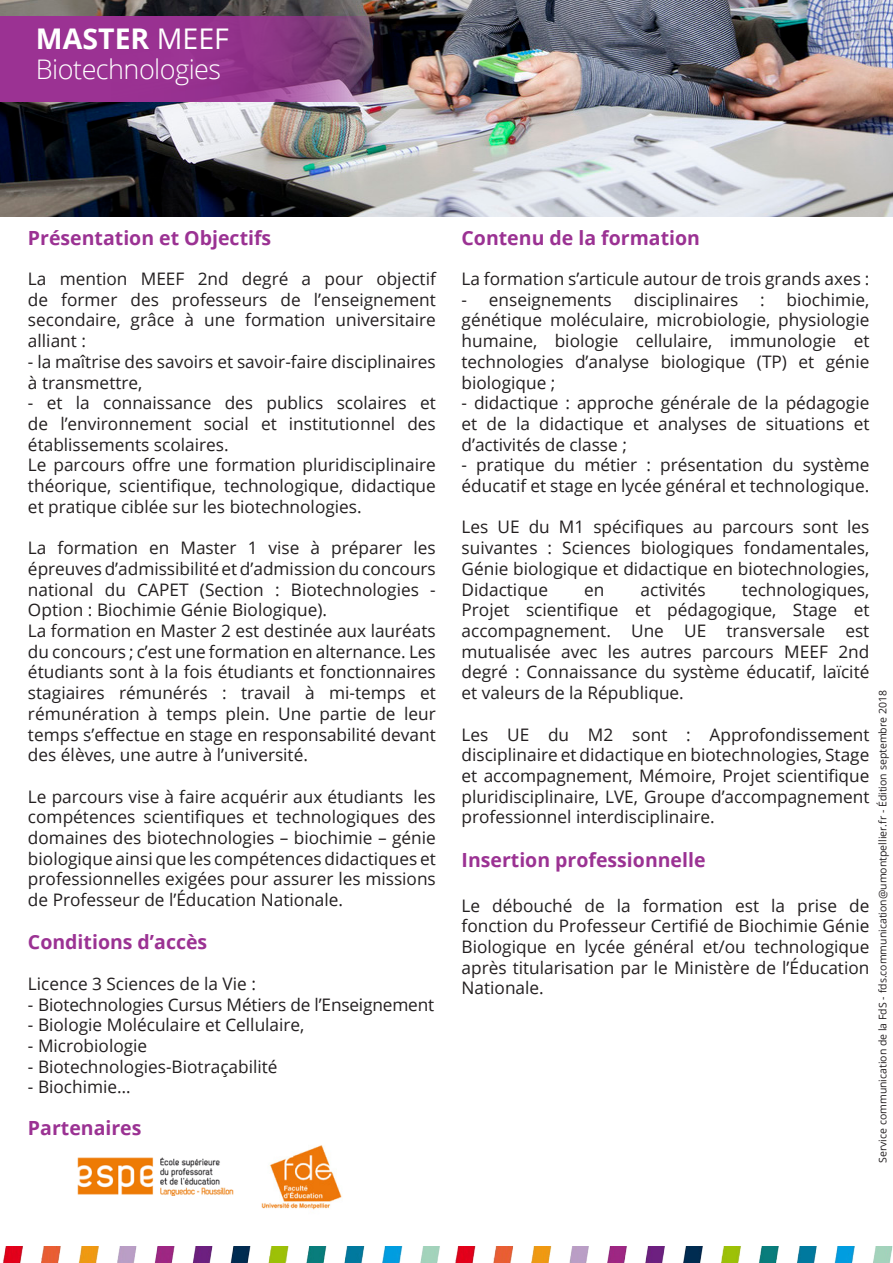
<style>
.page{position:relative;width:893px;height:1263px;background:#fff}
.page>*{position:absolute;margin:0;border:0;box-sizing:border-box;transform-origin:0 0}
.t1{font:700 28.5px "Open Sans";color:#fff}
.t2{font:300 27px "Open Sans";letter-spacing:-.02em;color:#fff}
.t3{font:700 19.5px "Open Sans";color:#9b3293}
.t4{font:17.25px/20.7px "Open Sans";color:#231f20;text-align:justify}
.Style_de_paragraphe{font:10.5px "Open Sans";color:#231f20}
.s1{font-weight:400}
</style>
<div class="page">
<img style="left:0;top:0;width:893px;height:216px">
<svg style="left:0;top:16px;width:382px;height:86px;background:#903789"></svg>
<img style="left:455px;top:1246px;width:438px;height:17px">
<img style="left:261px;top:1145px;width:81px;height:65px">
<img style="left:3px;top:1246px;width:437px;height:17px">
<img style="left:77px;top:1157px;width:157px;height:38px">
<p class="t1" style="left:36px;top:19px;width:195px">MASTER <span class="s1">MEEF</span></p>
<p class="t2" style="left:36px;top:51px;width:187px">Biotechnologies</p>
<p class="t3" style="left:28px;top:224px;width:245px">Présentation et Objectifs</p>
<p class="t4" style="left:28px;top:268px;width:409px">La mention MEEF 2nd degré a pour objectif de former des professeurs de l’enseignement secondaire, grâce à une formation universitaire alliant :</p>
<p class="t4" style="left:28px;top:351px;width:409px">- la maîtrise des savoirs et savoir-faire disciplinaires à transmettre,</p>
<p class="t4" style="left:28px;top:392px;width:409px">- et la connaissance des publics scolaires et de l’environnement social et institutionnel des établissements scolaires.</p>
<p class="t4" style="left:28px;top:454px;width:409px">Le parcours offre une formation pluridisciplinaire théorique, scientifique, technologique, didactique et pratique ciblée sur les biotechnologies.</p>
<p class="t4" style="left:28px;top:537px;width:409px">La formation en Master 1 vise à préparer les épreuves d’admissibilité et d’admission du concours national du CAPET (Section : Biotechnologies - Option : Biochimie Génie Biologique).</p>
<p class="t4" style="left:28px;top:620px;width:409px">La formation en Master 2 est destinée aux lauréats du concours ; c’est une formation en alternance. Les étudiants sont à la fois étudiants et fonctionnaires stagiaires rémunérés : travail à mi-temps et rémunération à temps plein. Une partie de leur temps s’effectue en stage en responsabilité devant des élèves, une autre à l’université.</p>
<p class="t4" style="left:28px;top:785px;width:409px">Le parcours vise à faire acquérir aux étudiants les compétences scientifiques et technologiques des domaines des biotechnologies – biochimie – génie biologique ainsi que les compétences didactiques et professionnelles exigées pour assurer les missions de Professeur de l’Éducation Nationale.</p>
<p class="t3" style="left:28px;top:928px;width:181px">Conditions d’accès</p>
<p class="t4" style="left:28px;top:973px;width:229px">Licence 3 Sciences de la Vie :</p>
<p class="t4" style="left:28px;top:993px;width:408px">- Biotechnologies Cursus Métiers de l’Enseignement</p>
<p class="t4" style="left:28px;top:1014px;width:278px">- Biologie Moléculaire et Cellulaire,</p>
<p class="t4" style="left:28px;top:1035px;width:121px">- Microbiologie</p>
<p class="t4" style="left:28px;top:1055px;width:251px">- Biotechnologies-Biotraçabilité</p>
<p class="t4" style="left:28px;top:1076px;width:104px">- Biochimie…</p>
<p class="t3" style="left:28px;top:1114px;width:115px">Partenaires</p>
<p class="t3" style="left:462px;top:224px;width:240px">Contenu de la formation</p>
<p class="t4" style="left:462px;top:268px;width:409px">La formation s’articule autour de trois grands axes :</p>
<p class="t4" style="left:462px;top:289px;width:152px">- enseignements</p>
<p class="t4" style="left:634px;top:289px;width:106px">disciplinaires</p>
<p class="t4" style="left:760px;top:289px;width:6px">:</p>
<p class="t4" style="left:462px;top:289px;width:409px;text-indent:325px">biochimie, génétique moléculaire, microbiologie, physiologie humaine, biologie cellulaire, immunologie et technologies d’analyse biologique (TP) et génie biologique ;</p>
<p class="t4" style="left:462px;top:392px;width:409px">- didactique : approche générale de la pédagogie et de la didactique et analyses de situations et d’activités de classe ;</p>
<p class="t4" style="left:462px;top:454px;width:409px">- pratique du métier : présentation du système éducatif et stage en lycée général et technologique.</p>
<p class="t4" style="left:462px;top:516px;width:409px">Les UE du M1 spécifiques au parcours sont les suivantes : Sciences biologiques fondamentales, Génie biologique et didactique en biotechnologies, Didactique</p>
<p class="t4" style="left:584px;top:578px;width:22px">en</p>
<p class="t4" style="left:641px;top:578px;width:67px">activités</p>
<p class="t4" style="left:462px;top:578px;width:409px;text-indent:280px">technologiques, Projet scientifique et pédagogique, Stage et accompagnement. Une UE transversale est mutualisée avec les autres parcours MEEF 2nd degré : Connaissance du système éducatif, laïcité et valeurs de la République.</p>
<p class="t4" style="left:462px;top:723px;width:409px">Les UE du M2 sont : Approfondissement disciplinaire et didactique en biotechnologies, Stage et accompagnement, Mémoire, Projet scientifique pluridisciplinaire, LVE, Groupe d’accompagnement professionnel interdisciplinaire.</p>
<p class="t3" style="left:462px;top:846px;width:246px">Insertion professionnelle</p>
<p class="t4" style="left:462px;top:894px;width:409px">Le débouché de la formation est la prise de fonction du Professeur Certifié de Biochimie Génie Biologique en lycée général et/ou technologique après titularisation par le Ministère de l’Éducation Nationale.</p>
<p class="Style_de_paragraphe" style="left:875px;top:1163px;width:474px;rotate:-90deg">Service communication de la FdS - fds.communication@umontpellier.fr - Édition septembre 2018</p>
</div>
